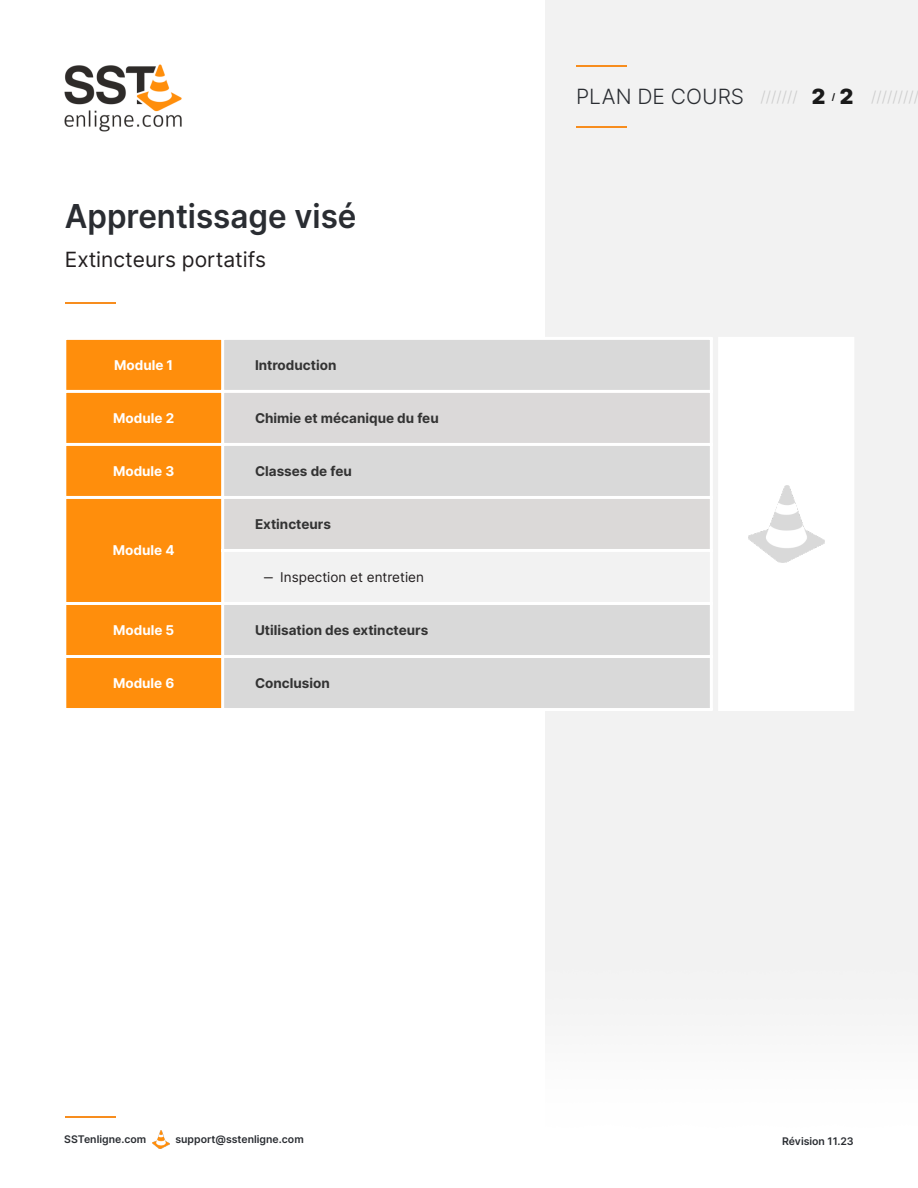
<style>
.page{position:relative;width:918px;height:1188px;background:#fff}
.page>*{position:absolute;margin:0;border:0;box-sizing:border-box;transform-origin:0 0}
.t1{font:600 33px "Inter";color:#2a2d32;scale:.95 1}
.t2{font:21px "Inter";color:#231f20}
.t3{font:300 21px "Inter";color:#2a2d32}
.t4{font:300 15px "Inter";color:#ccc}
.t5{font:700 13.5px "Inter";color:#333}
.t6{font:700 13.5px "Inter";color:#fff}
.t7{font:13.5px "Inter";color:#231f20}
.t8{font:600 10.5px "Inter";color:#2a2d32}
.t9{font:700 9px "Inter";color:#1a1a1a}
.s1{font-weight:900;font-size:21px;color:#1a1a1a}
</style>
<div class="page">
<div style="left:545px;top:0;width:373px;height:1016px;background:#f2f2f2"></div>
<img style="left:64px;top:64px;width:118px;height:68px">
<hr style="left:65px;top:1116px;width:50px;height:1px;background:#f78d1e">
<img style="left:152px;top:1131px;width:18px;height:17px">
<hr style="left:576px;top:65px;width:50px;height:1px;background:#f78d1e">
<hr style="left:576px;top:126px;width:50px;height:1px;background:#f78d1e">
<div style="left:718px;top:337px;width:136px;height:374px;background:#fff"></div>
<hr style="left:65px;top:302px;width:50px;height:2px;background:#f78d1e">
<div style="left:65px;top:338px;width:158px;height:372px;background:#ff8e0c"></div>
<div style="left:224px;top:340px;width:486px;height:156px;background:#d9d9d9"></div>
<div style="left:223px;top:391px;width:488px;height:53px;background:#dbd9d9"></div>
<div style="left:223px;top:497px;width:488px;height:53px;background:#dbd9d8"></div>
<div style="left:223px;top:550px;width:488px;height:53px;background:#f2f2f2"></div>
<div style="left:223px;top:603px;width:488px;height:107px;background:#d9d9d9"></div>
<hr style="left:63px;top:338px;width:3px;height:372px;background:#fff">
<hr style="left:221px;top:338px;width:3px;height:372px;background:#fff">
<hr style="left:710px;top:338px;width:3px;height:372px;background:#fff">
<hr style="left:65px;top:337px;width:646px;height:3px;background:#fff">
<hr style="left:65px;top:390px;width:646px;height:3px;background:#fff">
<hr style="left:65px;top:443px;width:646px;height:3px;background:#fff">
<hr style="left:65px;top:496px;width:646px;height:3px;background:#fff">
<hr style="left:223px;top:549px;width:488px;height:3px;background:#fff">
<hr style="left:65px;top:602px;width:646px;height:3px;background:#fff">
<hr style="left:65px;top:655px;width:646px;height:3px;background:#fff">
<hr style="left:65px;top:708px;width:646px;height:3px;background:#fff">
<img style="left:748px;top:485px;width:76px;height:78px">
<h1 class="t1" style="left:65px;top:196px;width:309px">Apprentissage visé</h1>
<h2 class="t2" style="left:65px;top:247px;width:203px">Extincteurs portatifs</h2>
<p class="t6" style="left:114px;top:357px;width:61px">Module 1</p>
<p class="t5" style="left:255px;top:357px;width:83px">Introduction</p>
<p class="t6" style="left:113px;top:410px;width:62px">Module 2</p>
<p class="t5" style="left:255px;top:410px;width:185px">Chimie et mécanique du feu</p>
<p class="t6" style="left:113px;top:463px;width:63px">Module 3</p>
<p class="t5" style="left:255px;top:463px;width:98px">Classes de feu</p>
<p class="t6" style="left:113px;top:542px;width:63px">Module 4</p>
<p class="t5" style="left:255px;top:516px;width:77px">Extincteurs</p>
<p class="t7" style="left:264px;top:569px;width:161px">‒ Inspection et entretien</p>
<p class="t6" style="left:113px;top:622px;width:63px">Module 5</p>
<p class="t5" style="left:255px;top:622px;width:175px">Utilisation des extincteurs</p>
<p class="t6" style="left:113px;top:675px;width:63px">Module 6</p>
<p class="t5" style="left:255px;top:675px;width:76px">Conclusion</p>
<h2 class="t3" style="left:576px;top:84px;width:170px">PLAN DE COURS</h2>
<p class="t4" style="left:761px;top:88px;width:66px">/////// <span class="s1">2</span></p>
<p class="t9" style="left:832px;top:91px;width:5px">/</p>
<p class="t4" style="left:840px;top:88px;width:81px"><span class="s1">2</span> /////////</p>
<p class="t8" style="left:64px;top:1132px;width:83px">SSTenligne.com</p>
<p class="t8" style="left:175px;top:1132px;width:130px">support@sstenligne.com</p>
<p class="t8" style="left:782px;top:1135px;width:73px">Révision 11.23</p>
</div>
